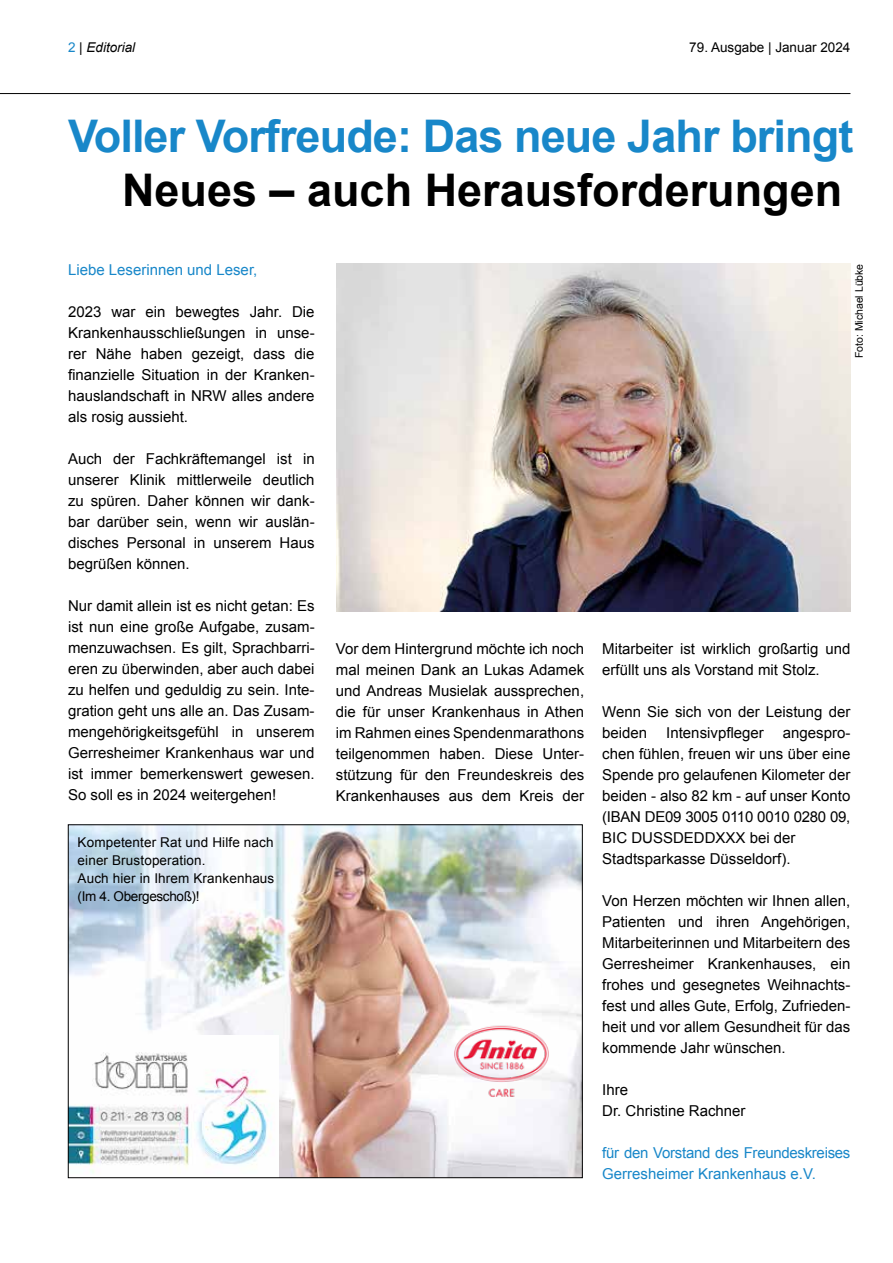
<style>
.page{position:relative;width:893px;height:1263px;background:#fff}
.page>*{position:absolute;margin:0;border:0;box-sizing:border-box;transform-origin:0 0}
.t1{font:700 45px "Arial";letter-spacing:-.02em;color:#1887c9}
.t2{font:700 45px "Arial";color:#000}
.t3{font:15px/21px "Arial";color:#000;text-align:justify}
.t4{font:15px/21px "Arial";letter-spacing:-.02em;color:#1887c9}
.t5{font:15px "Arial";color:#1887c9}
.t6{font:13.5px/18px "Arial";letter-spacing:.01em;color:#000}
.t7{font:italic 13.5px "Arial";color:#000}
.t8{font:10.5px "Arial";color:#000}
.s1{font-style:normal;color:#1887c9}
.s2{font-style:normal}
</style>
<div class="page">
<hr style="left:0;top:93px;width:850px;height:1px;background:#000">
<img style="left:336px;top:264px;width:514px;height:348px">
<img style="left:70px;top:826px;width:511px;height:350px">
<img style="left:70px;top:1036px;width:208px;height:140px">
<img style="left:439px;top:1014px;width:125px;height:84px">
<p class="t7" style="left:68px;top:39px;width:69px"><span class="s1">2</span> <span class="s2">|</span> Editorial</p>
<p class="t6" style="left:689px;top:39px;width:163px">79. Ausgabe | Januar 2024</p>
<h1 class="t1" style="left:68px;top:106px;width:787px">Voller Vorfreude: Das neue Jahr bringt</h1>
<h1 class="t2" style="left:122px;top:160px;width:722px">Neues – auch Herausforderungen</h1>
<p class="t5" style="left:68px;top:259px;width:191px">Liebe Leserinnen und Leser,</p>
<p class="t3" style="left:68px;top:301px;width:248px">2023 war ein bewegtes Jahr. Die Krankenhausschließungen in unse&shy;rer Nähe haben gezeigt, dass die finanzielle Situation in der Kranken&shy;hauslandschaft in NRW alles andere als rosig aussieht.</p>
<p class="t3" style="left:68px;top:448px;width:248px">Auch der Fachkräftemangel ist in unserer Klinik mittlerweile deutlich zu spüren. Daher können wir dank&shy;bar darüber sein, wenn wir auslän&shy;disches Personal in unserem Haus begrüßen können.</p>
<p class="t3" style="left:68px;top:595px;width:248px">Nur damit allein ist es nicht getan: Es ist nun eine große Aufgabe, zusam&shy;menzuwachsen. Es gilt, Sprachbarri&shy;eren zu überwinden, aber auch dabei zu helfen und geduldig zu sein. Inte&shy;gration geht uns alle an. Das Zusam&shy;mengehörigkeitsgefühl in unserem Gerresheimer Krankenhaus war und ist immer bemerkenswert gewesen.<br>So soll es in 2024 weitergehen!</p>
<p class="t6" style="left:78px;top:834px;width:198px">Kompetenter Rat und Hilfe nach einer Brustoperation.<br>Auch hier in Ihrem Krankenhaus (Im 4. Obergeschoß)!</p>
<p class="t8" style="left:852px;top:358px;width:96px;rotate:-90deg">Foto: Michael Lübke</p>
<p class="t3" style="left:336px;top:638px;width:250px">Vor dem Hintergrund möchte ich noch mal meinen Dank an Lukas Adamek und Andreas Musielak aussprechen, die für unser Krankenhaus in Athen im Rahmen eines Spendenmarathons teilgenommen haben. Diese Unter&shy;stützung für den Freundeskreis des Krankenhauses aus dem Kreis der</p>
<p class="t3" style="left:602px;top:638px;width:250px">Mitarbeiter ist wirklich großartig und erfüllt uns als Vorstand mit Stolz.</p>
<p class="t3" style="left:602px;top:701px;width:250px">Wenn Sie sich von der Leistung der beiden</p>
<p class="t3" style="left:666px;top:722px;width:99px">Intensivpfleger</p>
<p class="t3" style="left:602px;top:722px;width:250px;text-align:left;text-indent:181px">angespro&shy;chen fühlen, freuen wir uns über eine<br>Spende pro gelaufenen Kilometer der beiden - also 82 km - auf unser Konto (IBAN DE09 3005 0110 0010 0280 09,<br>BIC DUSSDEDDXXX bei der<br>Stadtsparkasse Düsseldorf).</p>
<p class="t3" style="left:602px;top:890px;width:250px">Von Herzen möchten wir Ihnen allen, Patienten und ihren Angehörigen, Mitarbeiterinnen und Mitarbeitern des Gerresheimer Krankenhauses, ein frohes und gesegnetes Weihnachts&shy;fest und alles Gute, Erfolg, Zufrieden&shy;heit und vor allem Gesundheit für das kommende Jahr wünschen.</p>
<p class="t3" style="left:602px;top:1079px;width:145px">Ihre<br>Dr. Christine Rachner</p>
<p class="t4" style="left:602px;top:1142px;width:250px">für den Vorstand des Freundeskreises<br>Gerresheimer Krankenhaus e.V.</p>
</div>
